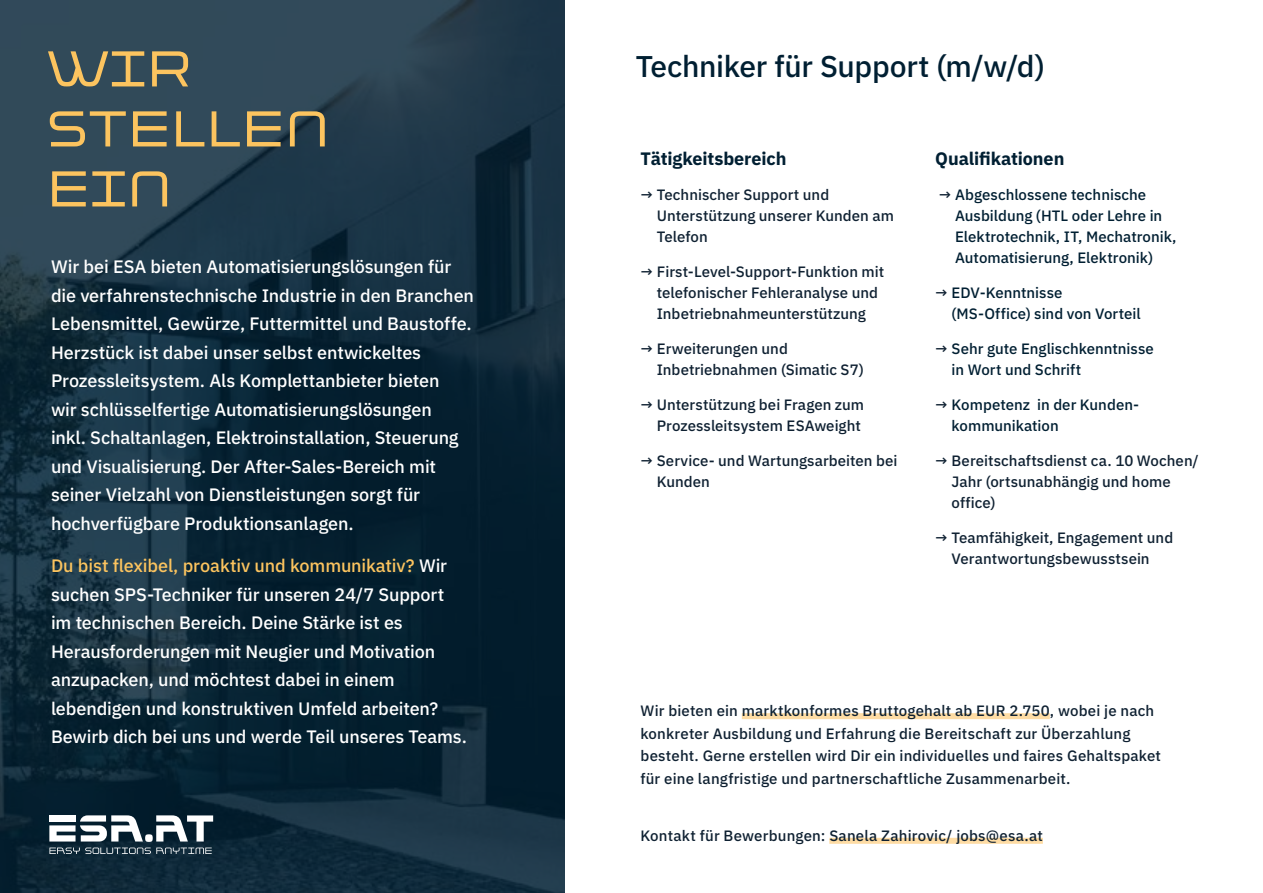
<style>
.page{position:relative;width:1263px;height:893px;background:#fff}
.page>*{position:absolute;margin:0;border:0;box-sizing:border-box;transform-origin:0 0}
.t1{font:300 60px/60px "ES Aplay";color:#fcc45f}
.t2{font:500 30px "IBM Plex Sans";letter-spacing:-.01em;color:#001f32}
.t3{font:500 18px/28.5px "IBM Plex Sans";letter-spacing:-.005em;color:#fff}
.t4{font:700 18px "IBM Plex Sans";letter-spacing:-.005em;color:#001f32}
.t5{font:500 15px/21px "IBM Plex Sans";letter-spacing:.005em;color:#0f2132}
.t6{font:500 15px/21px "IBM Plex Sans";color:#001f32}
.s1{color:#fcc45f}
.s2{color:#0f2132}
</style>
<div class="page">
<img style="left:0;top:0;width:564px;height:893px">
<div style="left:145px;top:834px;width:8px;height:8px;background:#fff;border-radius:50%"></div>
<svg style="left:49px;top:847px;width:163px;height:7px"></svg>
<svg style="left:49px;top:815px;width:94px;height:26px"></svg>
<svg style="left:156px;top:815px;width:57px;height:26px"></svg>
<div style="left:829px;top:838px;width:214px;height:6px;background:#fedca4"></div>
<div style="left:742px;top:713px;width:308px;height:6px;background:#fedca4"></div>
<h1 class="t1" style="left:47px;top:41px;width:285px">WIR<br>STELLEN<br>EIN</h1>
<p class="t3" style="left:51px;top:251px;width:424px">Wir bei ESA bieten Automatisierungslösungen für die verfahrenstechnische Industrie in den Branchen Lebensmittel, Gewürze, Futtermittel und Baustoffe.<br>Herzstück ist dabei unser selbst entwickeltes Prozessleitsystem. Als Komplettanbieter bieten<br>wir schlüsselfertige Automatisierungslösungen<br>inkl. Schaltanlagen, Elektroinstallation, Steuerung und Visualisierung. Der After-Sales-Bereich mit seiner Vielzahl von Dienstleistungen sorgt für hochverfügbare Produktionsanlagen.</p>
<p class="t3" style="left:51px;top:550px;width:417px"><span class="s1">Du bist flexibel, proaktiv und kommunikativ?</span> Wir suchen SPS-Techniker für unseren 24/7 Support im technischen Bereich. Deine Stärke ist es Herausforderungen mit Neugier und Motivation anzupacken, und möchtest dabei in einem lebendigen und konstruktiven Umfeld arbeiten?<br>Bewirb dich bei uns und werde Teil unseres Teams.</p>
<h2 class="t2" style="left:636px;top:43px;width:411px">Techniker für Support (m/w/d)</h2>
<p class="t4" style="left:640px;top:144px;width:148px">Tätigkeitsbereich</p>
<p class="t5" style="left:657px;top:183px;width:239px;text-indent:-16px">→ Technischer Support und<br>Unterstützung unserer Kunden am<br>Telefon</p>
<p class="t5" style="left:657px;top:260px;width:229px;text-indent:-16px">→ First-Level-Support-Funktion mit telefonischer Fehleranalyse und<br>Inbetriebnahmeunterstützung</p>
<p class="t5" style="left:657px;top:337px;width:208px;text-indent:-16px">→ Erweiterungen und<br>Inbetriebnahmen (Simatic S7)</p>
<p class="t5" style="left:640px;top:393px;width:225px;text-align:right">→ Unterstützung bei Fragen zum<br>Prozessleitsystem ESAweight</p>
<p class="t5" style="left:657px;top:449px;width:242px;text-indent:-16px">→ Service- und Wartungsarbeiten bei<br>Kunden</p>
<p class="t4" style="left:935px;top:144px;width:131px">Qualifikationen</p>
<p class="t6" style="left:955px;top:183px;width:223px;text-indent:-16px"><span class="s2">→</span> Abgeschlossene technische<br>Ausbildung (HTL oder Lehre in<br>Elektrotechnik, IT, Mechatronik,<br>Automatisierung, Elektronik)</p>
<p class="t6" style="left:951px;top:281px;width:191px;text-indent:-16px"><span class="s2">→</span> EDV-Kenntnisse (MS-Office) sind von Vorteil</p>
<p class="t6" style="left:951px;top:337px;width:204px;text-indent:-16px"><span class="s2">→</span> Sehr gute Englischkenntnisse in Wort und Schrift</p>
<p class="t6" style="left:951px;top:393px;width:189px;text-indent:-16px"><span class="s2">→</span> Kompetenz in der Kunden&shy;kommunikation</p>
<p class="t5" style="left:951px;top:449px;width:249px;text-indent:-16px">→ Bereitschaftsdienst ca. 10 Wochen/<br>Jahr (ortsunabhängig und home office)</p>
<p class="t5" style="left:935px;top:526px;width:239px;text-align:center">→ Teamfähigkeit, Engagement und<br>Verantwortungsbewusstsein</p>
<p class="t5" style="left:640px;top:698px;width:522px;line-height:22.5px">Wir bieten ein marktkonformes Bruttogehalt ab EUR 2.750, wobei je nach konkreter Ausbildung und Erfahrung die Bereitschaft zur Überzahlung besteht. Gerne erstellen wird Dir ein individuelles und faires Gehaltspaket für eine langfristige und partnerschaftliche Zusammenarbeit.</p>
<p class="t5" style="left:640px;top:824px;width:404px">Kontakt für Bewerbungen: Sanela Zahirovic/ jobs@esa.at</p>
</div>
